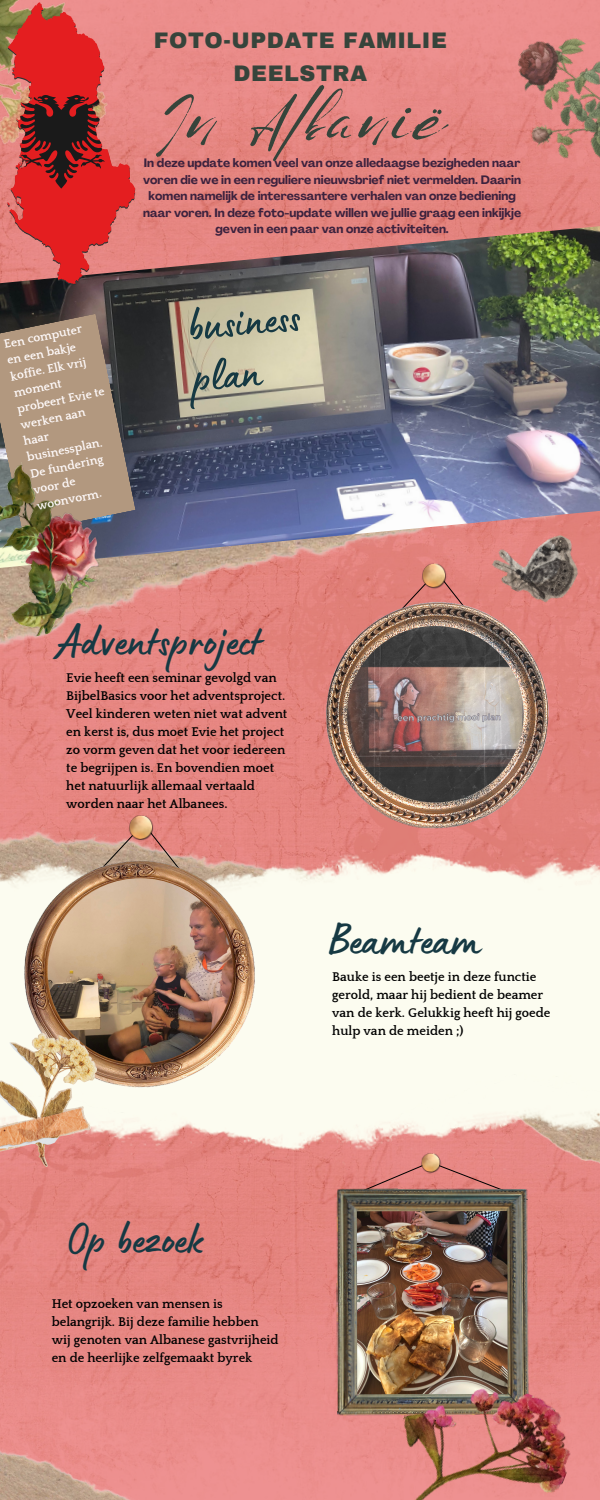
<style>
.page{position:relative;width:600px;height:1500px;background:#fff}
.page>*{position:absolute;margin:0;border:0;box-sizing:border-box;transform-origin:0 0}
.t1{font:62.7px "Lovely May Script";letter-spacing:.025em;color:#36443b}
.t2{font:46.2px/51.8px "Lumios Marker";letter-spacing:.005em;color:#163943}
.t3{font:900 22px "Archivo";letter-spacing:.025em;color:#36443b}
.t4{font:700 13px/18px "Quattrocento";color:#000}
.t5{font:700 12.2px/16.5px "Quattrocento";color:#fffafa}
.t6{font:700 12px/16.5px "Agrandir";color:#3c223e;text-align:center}
</style>
<div class="page">
<img style="left:0;top:0;width:600px;height:1500px">
<img style="left:0;top:571px;width:600px;height:72px">
<img style="left:0;top:218px;width:600px;height:353px">
<img style="left:0;top:643px;width:600px;height:558px">
<img style="left:0;top:813px;width:600px;height:383px">
<img style="left:420px;top:1152px;width:23px;height:10px">
<svg style="left:345px;top:1162px;width:184px;height:26px;background:#de827c"></svg>
<img style="left:336px;top:1188px;width:193px;height:168px">
<img style="left:357px;top:1211px;width:151px;height:145px">
<img style="left:0;top:1341px;width:435px;height:159px">
<img style="left:357px;top:1356px;width:231px;height:144px">
<div style="left:374px;top:569px;width:112px;height:28px;background:#e2807a"></div>
<img style="left:421px;top:563px;width:27px;height:28px">
<img style="left:320px;top:597px;width:228px;height:244px">
<img style="left:347px;top:626px;width:177px;height:176px">
<svg style="left:81px;top:821px;width:120px;height:39px;background:#d58f84"></svg>
<img style="left:128px;top:815px;width:27px;height:27px">
<img style="left:24px;top:860px;width:231px;height:231px">
<img style="left:48px;top:878px;width:185px;height:186px;border-radius:50%">
<img style="left:0;top:1034px;width:96px;height:133px">
<img style="left:486px;top:514px;width:104px;height:98px">
<img style="left:0;top:0;width:136px;height:207px">
<img style="left:483px;top:0;width:117px;height:225px">
<svg style="left:7px;top:4px;width:128px;height:281px;background:#c64845"></svg>
<svg style="left:0;top:314px;width:136px;height:219px;background:#917e6d"></svg>
<img style="left:0;top:451px;width:112px;height:191px">
<p class="t3" style="left:154px;top:29px;width:294px">FOTO-UPDATE FAMILIE</p>
<p class="t3" style="left:234px;top:62px;width:135px">DEELSTRA</p>
<p class="t5" style="left:3px;top:336px;width:91px;rotate:-11deg">Een computer en een bakje koffie. Elk vrij moment probeert Evie te werken aan haar businessplan.<br>De fundering voor de woonvorm.</p>
<p class="t1" style="left:153px;top:85px;width:293px">In Albanië</p>
<p class="t6" style="left:143px;top:156px;width:379px">In deze update komen veel van onze alledaagse bezigheden naar voren die we in een reguliere nieuwsbrief niet vermelden. Daarin komen namelijk de interessantere verhalen van onze bediening naar voren. In deze foto-update willen we jullie graag een inkijkje geven in een paar van onze activiteiten.</p>
<p class="t2" style="left:186px;top:308px;width:114px;rotate:-5deg">business plan</p>
<p class="t2" style="left:60px;top:623px;width:203px">Adventsproject</p>
<p class="t4" style="left:66px;top:670px;width:223px">Evie heeft een seminar gevolgd van BijbelBasics voor het adventsproject.<br>Veel kinderen weten niet wat advent en kerst is, dus moet Evie het project zo vorm geven dat het voor iedereen te begrijpen is. En bovendien moet het natuurlijk allemaal vertaald worden naar het Albanees.</p>
<p class="t2" style="left:329px;top:922px;width:153px">Beamteam</p>
<p class="t4" style="left:332px;top:968px;width:220px">Bauke is een beetje in deze functie gerold, maar hij bedient de beamer van de kerk. Gelukkig heeft hij goede hulp van de meiden ;)</p>
<p class="t2" style="left:66px;top:1222px;width:139px">Op bezoek</p>
<p class="t4" style="left:52px;top:1295px;width:228px">Het opzoeken van mensen is belangrijk. Bij deze familie hebben wij genoten van Albanese gastvrijheid en de heerlijke zelfgemaakt byrek</p>
</div>
